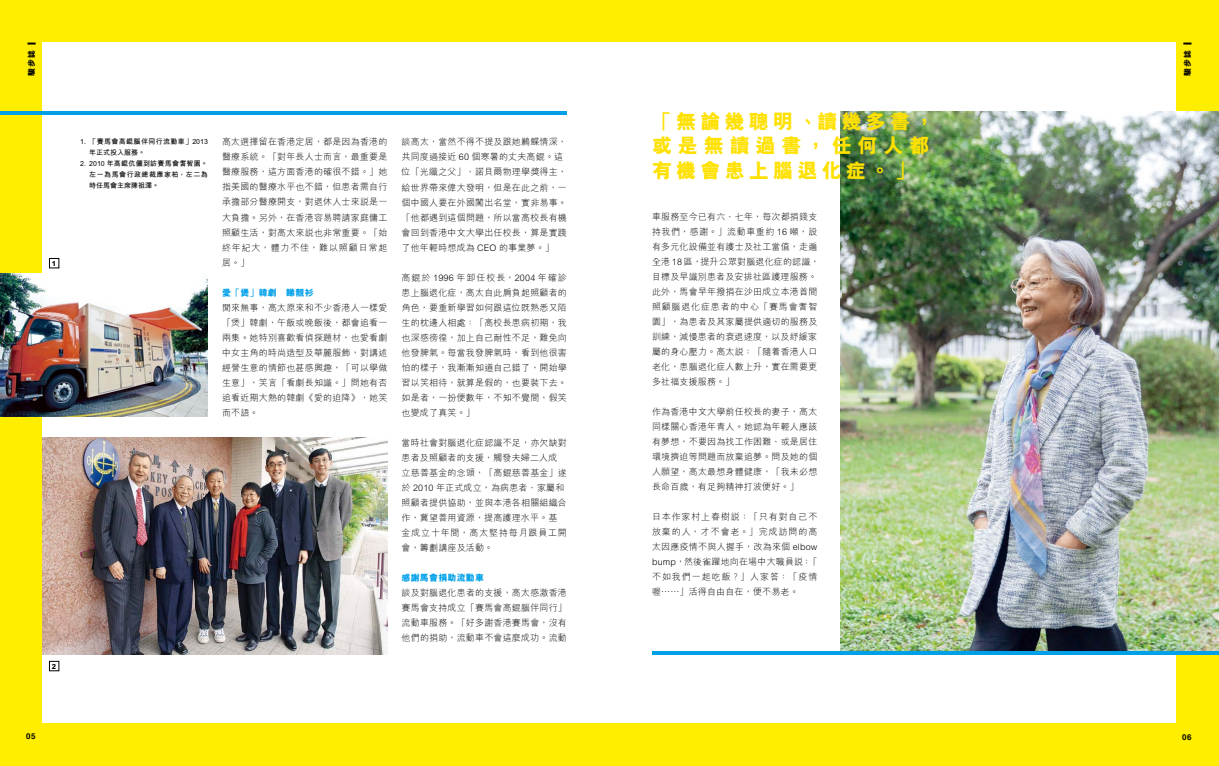
<style>
.page{position:relative;width:1219px;height:766px;background:#fff}
.page>*{position:absolute;margin:0;border:0;box-sizing:border-box;transform-origin:0 0}
.t1{font:800 20.2px/24.2px "M Hei HK";letter-spacing:.2em;color:#ffe100}
.t2{font:300 9px/15px "M Hei HK";letter-spacing:.02em;color:#000;text-align:justify}
.t3{font:800 9px "M Hei HK";letter-spacing:.02em;color:#00a0e9}
.t4{font:800 8px "M Hei HK";letter-spacing:.1em;color:#000}
.t5{font:700 8px "Helvetica";color:#000}
.t6{font:700 7px/11px "M Hei HK";letter-spacing:.04em;color:#000}
.t7{font:800 7px "M Hei HK";color:#000}
</style>
<div class="page">
<div style="left:0;top:0;width:1219px;height:765px;background:#fe0"></div>
<div style="left:43px;top:43px;width:1133px;height:680px;background:#fff"></div>
<svg style="left:1183px;top:43px;width:8px;height:2px"></svg>
<svg style="left:27px;top:43px;width:9px;height:2px"></svg>
<img style="left:840px;top:111px;width:379px;height:539px">
<img style="left:43px;top:437px;width:344px;height:217px">
<img style="left:0;top:273px;width:208px;height:143px">
<div style="left:49px;top:258px;width:10px;height:10px;border:1px solid #000"></div>
<div style="left:49px;top:660px;width:10px;height:11px;border:1px solid #000"></div>
<hr style="left:0;top:111px;width:567px;height:4px;background:#00a0e9">
<svg style="left:652px;top:650px;width:567px;height:4px;fill:#00a0e9"></svg>
<p class="t4" style="left:26px;top:75px;width:27px;rotate:-90deg">駿步誌</p>
<p class="t4" style="left:1182px;top:75px;width:27px;rotate:-90deg">駿步誌</p>
<p class="t7" style="left:52px;top:258px;width:6px">1</p>
<p class="t7" style="left:52px;top:661px;width:6px">2</p>
<p class="t6" style="left:89px;top:135px;width:120px;text-indent:-9px">1. 「賽馬會高錕腦伴同行流動車」2013年正式投入服務。</p>
<p class="t6" style="left:89px;top:157px;width:120px;text-align:justify;text-indent:-9px">2. 2010 年高錕伉儷到訪賽馬會耆智園。左一為馬會行政總裁應家柏，左二為時任馬會主席陳祖澤。</p>
<p class="t2" style="left:222px;top:134px;width:167px">高太選擇留在香港定居，都是因為香港的醫療系統。「對年長人士而言，最重要是醫療服務，這方面香港的確很不錯。」她指美國的醫療水平也不錯，但患者需自行承擔部分醫療開支，對退休人士來說是一大負擔。另外，在香港容易聘請家庭傭工照顧生活，對高太來說也非常重要。「始終年紀大，體力不佳，難以照顧日常起居。」</p>
<p class="t3" style="left:222px;top:286px;width:93px">愛「煲」韓劇　睇靚衫</p>
<p class="t2" style="left:222px;top:299px;width:167px">閒來無事，高太原來和不少香港人一樣愛「煲」韓劇，午飯或晚飯後，都會追看一兩集。她特別喜歡看偵探題材，也愛看劇中女主角的時尚造型及華麗服飾，對講述經營生意的情節也甚感興趣，「可以學做生意」，笑言「看劇長知識。」問她有否追看近期大熱的韓劇《愛的迫降》，她笑而不語。</p>
<p class="t2" style="left:402px;top:134px;width:167px;text-align:left">談高太，當然不得不提及跟她鶼鰈情深，共同度過接近 60 個寒暑的丈夫高錕。這位「光纖之父」、諾貝爾物理學獎得主，給世界帶來偉大發明，但是在此之前，一個中國人要在外國闖出名堂，實非易事。「他都遇到這個問題，所以當高校長有機會回到香港中文大學出任校長，算是實踐了他年輕時想成為 CEO 的事業夢。」</p>
<p class="t2" style="left:402px;top:269px;width:167px">高錕於 1996 年卸任校長，2004 年確診患上腦退化症，高太自此肩負起照顧者的角色，要重新學習如何跟這位既熟悉又陌生的枕邊人相處：「高校長患病初期，我也深感徬徨，加上自己耐性不足，難免向他發脾氣。每當我發脾氣時，看到他很害怕的樣子，我漸漸知道自己錯了，開始學習以笑相待，就算是假的，也要裝下去。如是者，一扮便數年，不知不覺間，假笑也變成了真笑。」</p>
<p class="t2" style="left:402px;top:434px;width:167px;text-align:left">當時社會對腦退化症認識不足，亦欠缺對患者及照顧者的支援，觸發夫婦二人成立慈善基金的念頭，「高錕慈善基金」遂於 2010 年正式成立，為病患者、家屬和照顧者提供協助，並與本港各相關組織合作，冀望善用資源，提高護理水平。基金成立十年間，高太堅持每月跟員工開會，籌劃講座及活動。</p>
<p class="t3" style="left:402px;top:571px;width:84px">感謝馬會捐助流動車</p>
<p class="t2" style="left:402px;top:584px;width:167px">談及對腦退化患者的支援，高太感激香港賽馬會支持成立「賽馬會高錕腦伴同行」流動車服務。「好多謝香港賽馬會，沒有他們的捐助，流動車不會這麼成功。流動</p>
<h1 class="t1" style="left:652px;top:110px;width:284px">「無論幾聰明、讀幾多書，或是無讀過書，任何人都有機會患上腦退化症。」</h1>
<p class="t2" style="left:652px;top:208px;width:169px;text-align:left">車服務至今已有六、七年，每次都捐錢支持我們，感謝。」流動車重約 16 噸，設有多元化設備並有護士及社工當值，走遍全港 18 區，提升公眾對腦退化症的認識，目標及早識別患者及安排社區護理服務。此外，馬會早年撥捐在沙田成立本港首間照顧腦退化症患者的中心「賽馬會耆智園」，為患者及其家屬提供適切的服務及訓練，減慢患者的衰退速度，以及紓緩家屬的身心壓力。高太說：「隨着香港人口老化，患腦退化症人數上升，實在需要更多社福支援服務。」</p>
<p class="t2" style="left:652px;top:403px;width:167px">作為香港中文大學前任校長的妻子，高太同樣關心香港年青人。她認為年輕人應該有夢想，不要因為找工作困難、或是居住環境擠迫等問題而放棄追夢。問及她的個人願望，高太最想身體健康，「我未必想長命百歲，有足夠精神打波便好。」</p>
<p class="t2" style="left:652px;top:508px;width:167px">日本作家村上春樹說：「只有對自己不放棄的人，才不會老。」完成訪問的高太因應疫情不與人握手，改為來個 elbow bump，然後雀躍地向在場中大職員說：「不如我們一起吃飯？」人家答：「疫情喔……」活得自由自在，便不易老。</p>
<p class="t5" style="left:26px;top:729px;width:11px">05</p>
<p class="t5" style="left:1182px;top:730px;width:11px">06</p>
</div>
